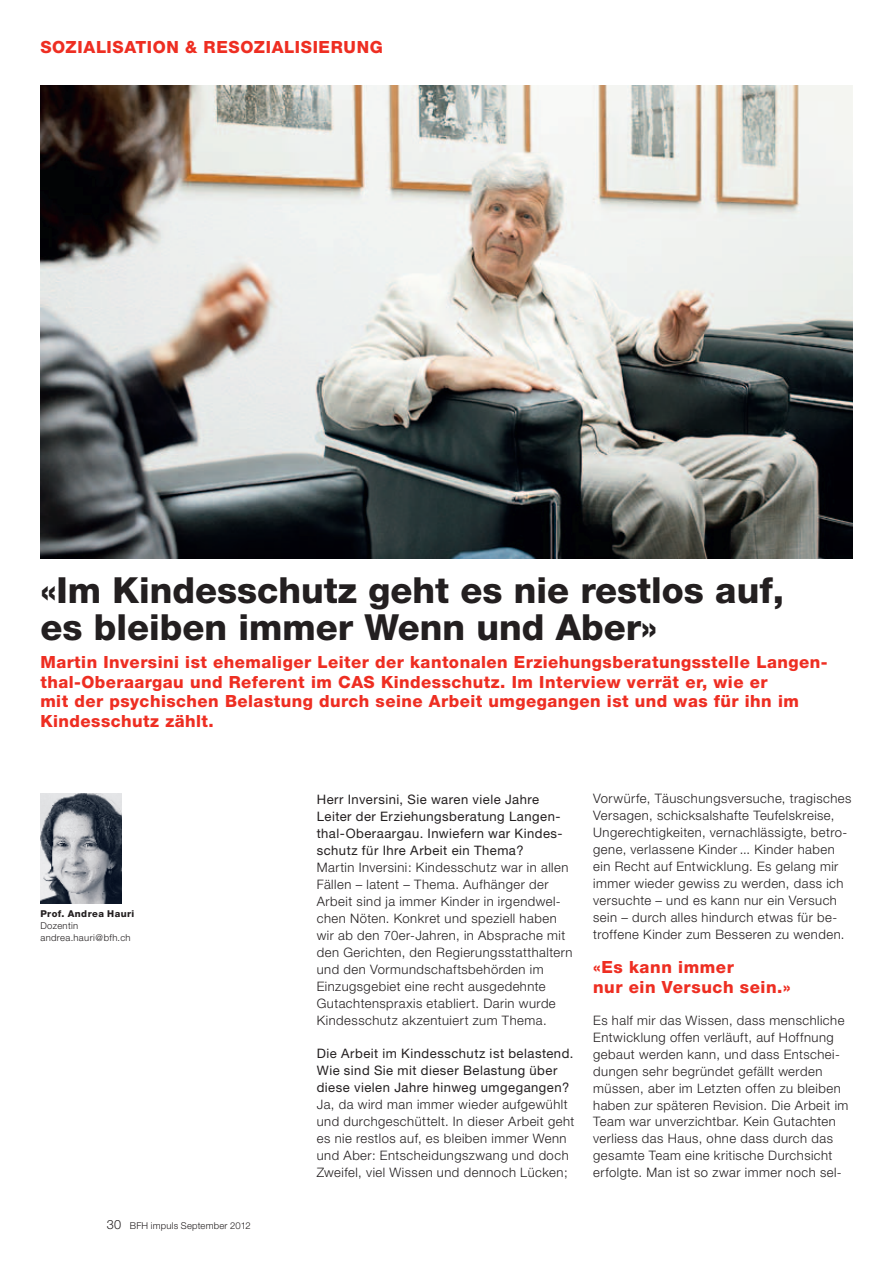
<style>
.page{position:relative;width:893px;height:1263px;background:#fff}
.page>*{position:absolute;margin:0;border:0;box-sizing:border-box;transform-origin:0 0}
.t1{font:800 36px/37.5px "Helvetica Neue";color:#231f20}
.t2{font:800 16.8px/19.5px "Helvetica Neue";letter-spacing:.03em;color:#ee2e22}
.t3{font:300 13.05px/17px "Helvetica Neue";letter-spacing:.035em;color:#231f20}
.t4{font:13.05px/17px "Helvetica Neue";letter-spacing:.035em;color:#231f20}
.t5{font:300 9.45px/12px "Helvetica Neue";letter-spacing:.025em;color:#231f20}
.t6{font:800 9.45px "Helvetica Neue";letter-spacing:.045em;color:#231f20}
.s1{font-size:12.75px}
</style>
<div class="page">
<img style="left:40px;top:793px;width:81px;height:111px">
<img style="left:40px;top:85px;width:813px;height:473px">
<p class="t2" style="left:40px;top:37px;width:189px">Sozialisation &amp; Reso</p>
<p class="t2" style="left:254px;top:37px;width:117px">zialisierung</p>
<h1 class="t1" style="left:40px;top:571px;width:745px">«Im Kindesschutz geht es nie restlos auf, es bleiben immer Wenn und Aber»</h1>
<p class="t2" style="left:40px;top:652px;width:789px">Martin Inversini ist ehemaliger Leiter der kantonalen Erziehungsberatungsstelle Langen&shy;thal-Oberaargau und Referent im CAS Kindesschutz. Im Interview verrät er, wie er<br>mit der psychischen Belastung durch seine Arbeit umgegangen ist und was für ihn im Kindesschutz zählt.</p>
<p class="t6" style="left:40px;top:908px;width:95px">Prof. Andrea Hauri</p>
<p class="t5" style="left:40px;top:920px;width:92px">Dozentin andrea.hauri@bfh.ch</p>
<p class="t5" style="left:107px;top:1219px;width:146px"><span class="s1">30</span> BFH impuls September 2012</p>
<p class="t4" style="left:317px;top:791px;width:247px">Herr Inversini, Sie waren viele Jahre Leiter der Erziehungsberatung Langen&shy;thal-Oberaargau. Inwiefern war Kindes&shy;schutz für Ihre Arbeit ein Thema?</p>
<p class="t3" style="left:317px;top:858px;width:257px">Martin Inversini: Kindesschutz war in allen Fällen – latent – Thema. Aufhänger der Arbeit sind ja immer Kinder in irgendwel&shy;chen Nöten. Konkret und speziell haben wir ab den 70er-Jahren, in Absprache mit den Gerichten, den Regierungsstatthaltern und den Vormundschaftsbehörden im Einzugsgebiet eine recht ausgedehnte Gutachtenspraxis etabliert. Darin wurde Kindesschutz akzentuiert zum Thema.</p>
<p class="t4" style="left:317px;top:1045px;width:258px">Die Arbeit im Kindesschutz ist belastend.<br>Wie sind Sie mit dieser Belastung über diese vielen Jahre hinweg umgegangen?</p>
<p class="t3" style="left:317px;top:1096px;width:259px">Ja, da wird man immer wieder aufgewühlt und durchgeschüttelt. In dieser Arbeit geht es nie restlos auf, es bleiben immer Wenn und Aber: Entscheidungszwang und doch Zweifel, viel Wissen und dennoch Lücken;</p>
<p class="t3" style="left:593px;top:790px;width:260px">Vorwürfe, Täuschungsversuche, tragisches Versagen, schicksalshafte Teufelskreise, Ungerechtigkeiten, vernachlässigte, betro&shy;gene, verlassene Kinder ... Kinder haben ein Recht auf Entwicklung. Es gelang mir immer wieder gewiss zu werden, dass ich versuchte – und es kann nur ein Versuch sein – durch alles hindurch etwas für be&shy;troffene Kinder zum Besseren zu wenden.</p>
<p class="t2" style="left:593px;top:957px;width:199px">«Es kann immer<br>nur ein Versuch sein.»</p>
<p class="t3" style="left:593px;top:1011px;width:257px">Es half mir das Wissen, dass menschliche Entwicklung offen verläuft, auf Hoffnung gebaut werden kann, und dass Entschei&shy;dungen sehr begründet gefällt werden müssen, aber im Letzten offen zu bleiben haben zur späteren Revision. Die Arbeit im Team war unverzichtbar. Kein Gutachten verliess das Haus, ohne dass durch das gesamte Team eine kritische Durchsicht erfolgte. Man ist so zwar immer noch sel-</p>
</div>
